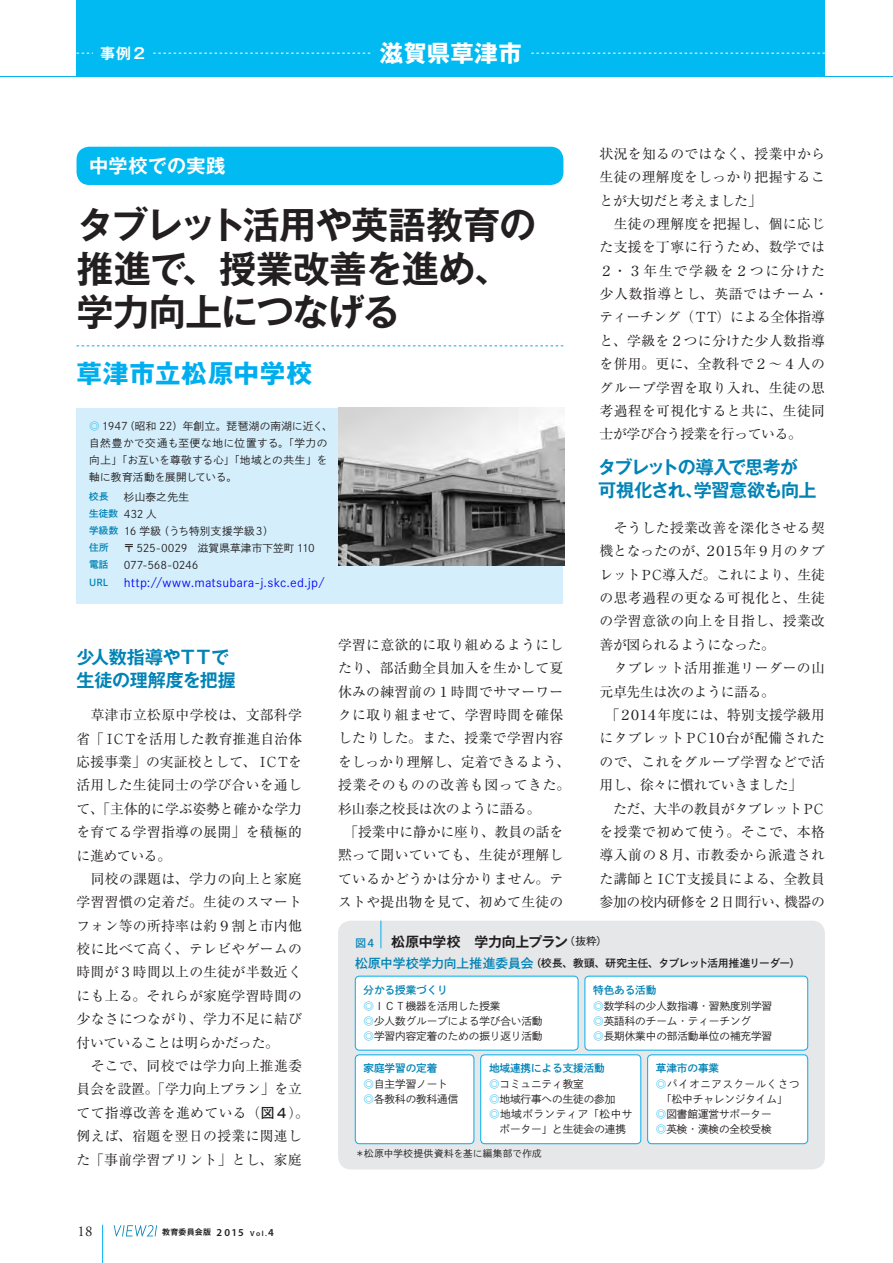
<style>
.page{position:relative;width:893px;height:1263px;background:#fff}
.page>*{position:absolute;margin:0;border:0;box-sizing:border-box;transform-origin:0 0}
.t1{font:700 37.2px/43.5px "Gothic MB101 Pro De";letter-spacing:-.03em;color:#231f20}
.t2{font:700 25.5px "Gothic MB101 Pro";letter-spacing:.03em;color:#00aeef}
.t3{font:700 23.4px "Gothic MB101 Pro";letter-spacing:.015em;color:#fff}
.t4{font:700 19.2px "Gothic MB101 Pro De";letter-spacing:.01em;color:#fff}
.t5{font:700 18px/23.4px "Gothic MB101 Pro De";letter-spacing:-.035em;color:#0083b6}
.t6{font:700 14.85px "Gothic MB101 Pro De";color:#fff}
.t7{font:14.85px "Adobe Garamond Pro";color:#231f20}
.t8{font:13.8px/23.4px "Ryumin Pro";letter-spacing:.025em;color:#231f20}
.t9{font:700 13.8px "Gothic MB101 Pro De";letter-spacing:-.01em;color:#231f20}
.t10{font:11.7px "Shuei Go Kin Std L";letter-spacing:.015em;color:#00f}
.t11{font:10.65px/14.9px "Shuei Go Kin Std L";letter-spacing:-.01em;color:#231f20}
.t12{font:10.65px/17px "Shuei Go Kin Std L";letter-spacing:.025em;color:#231f20}
.t13{font:10.65px "Shuei Go Kin Std B";letter-spacing:-.02em;color:#231f20}
.t14{font:10.65px/17px "Shuei Go Kin Std L";letter-spacing:.03em;color:#231f20}
.t15{font:10.65px/15.9px "Shuei Go Kin Std B";letter-spacing:-.01em;color:#0083b6}
.t16{font:10.65px/15.9px "Shuei Go Kin Std L";letter-spacing:.075em;color:#231f20}
.t17{font:10.65px "Shuei Go Kin Std L";letter-spacing:.045em;color:#231f20}
.t18{font:9.6px "Shuei Go Kin Std L";letter-spacing:.03em;color:#231f20}
.t19{font:9.6px "Shuei Go Kin Std B";letter-spacing:.01em;color:#0083b6}
.t20{font:700 7.95px "Gothic MB101 Pro De";letter-spacing:.025em;color:#231f20}
.s1{color:#00aeef}
.s2{font-family:"Shuei Go Kin Std B";font-size:9.6px;color:#0083b6}
.s3{font-family:"Futo Go B101 Pro";font-weight:700}
.s4{font-family:"Shuei Go Kin Std B";font-weight:400;font-size:10.65px;color:#0083b6}
.s5{font-family:"Gothic MB101 Pro";font-weight:400;font-size:10.65px}
.s6{font-size:12.75px;color:#0083b6}
.s7{font-family:"Shuei Go Kin Std B";color:#0083b6}
.s8{font-family:"Shuei Go Kin Std L";color:#00aeef}
.s9{font-family:"Shuei Go Kin Std L";color:#231f20}
.s10{font-family:"Myriad Pro";font-weight:600;font-size:10.65px}
.s11{font-family:"Myriad Pro";font-weight:600;font-size:7.5px}
</style>
<div class="page">
<hr style="left:0;top:76px;width:893px;height:1px;background:#00aeef">
<div style="left:77px;top:0;width:748px;height:77px;background:#00baf1"></div>
<svg style="left:77px;top:53px;width:748px;height:1px"></svg>
<div style="left:77px;top:147px;width:486px;height:38px;background:#00baf1;border-radius:13px"></div>
<div style="left:338px;top:921px;width:487px;height:248px;background:#e6e7e9;border-radius:13px"></div>
<svg style="left:114px;top:1225px;width:43px;height:11px"></svg>
<hr style="left:102px;top:1225px;width:1px;height:38px;background:#00aeef">
<div style="left:77px;top:408px;width:486px;height:196px;background:#d4effb"></div>
<img style="left:339px;top:408px;width:225px;height:157px">
<svg style="left:381px;top:921px;width:1px;height:27px"></svg>
<div style="left:355px;top:976px;width:223px;height:74px;background:#fff;border-radius:4px"></div>
<div style="left:355px;top:976px;width:223px;height:74px;border:1px solid #00aeef;border-radius:4px"></div>
<div style="left:355px;top:1055px;width:119px;height:89px;background:#fff;border-radius:4px"></div>
<div style="left:355px;top:1054px;width:119px;height:90px;border:1px solid #00aeef;border-radius:4px"></div>
<div style="left:481px;top:1055px;width:160px;height:89px;background:#fff;border-radius:4px"></div>
<div style="left:480px;top:1054px;width:161px;height:90px;border:1px solid #00aeef;border-radius:4px"></div>
<div style="left:648px;top:1055px;width:160px;height:89px;background:#fff;border-radius:4px"></div>
<div style="left:647px;top:1054px;width:161px;height:90px;border:1px solid #00aeef;border-radius:4px"></div>
<div style="left:585px;top:976px;width:223px;height:74px;background:#fff;border-radius:4px"></div>
<div style="left:585px;top:976px;width:223px;height:74px;border:1px solid #00aeef;border-radius:4px"></div>
<svg style="left:77px;top:345px;width:486px;height:1px"></svg>
<div style="left:372px;top:38px;width:157px;height:30px;background:#00baf1"></div>
<div style="left:94px;top:38px;width:59px;height:30px;background:#00baf1"></div>
<p class="t6" style="left:100px;top:41px;width:48px">事例２</p>
<p class="t3" style="left:380px;top:34px;width:143px">滋賀県草津市</p>
<p class="t8" style="left:600px;top:141px;width:230px">状況を知るのではなく、授業中から生徒の理解度をしっかり把握することが大切だと考えました」<br>　生徒の理解度を把握し、個に応じた支援を丁寧に行うため、数学では<br>２・３年生で学級を２つに分けた少人数指導とし、英語ではチーム・ティーチング（ＴＴ）による全体指導と、学級を２つに分けた少人数指導を併用。更に、全教科で２〜４人のグループ学習を取り入れ、生徒の思考過程を可視化すると共に、生徒同士が学び合う授業を行っている。</p>
<p class="t4" style="left:89px;top:150px;width:137px">中学校での実践</p>
<p class="t1" style="left:77px;top:198px;width:461px">タブレット活用や英語教育の推進で、授業改善を進め、学力向上につなげる</p>
<p class="t2" style="left:77px;top:352px;width:237px">草津市立松原中学校</p>
<p class="t12" style="left:89px;top:418px;width:245px"><span class="s1">◎</span> 1947（昭和 22）年創立。琵琶湖の南湖に近く、自然豊かで交通も至便な地に位置する。「学力の向上」「お互いを尊敬する心」「地域との共生」を軸に教育活動を展開している。</p>
<p class="t19" style="left:89px;top:490px;width:21px">校長</p>
<p class="t5" style="left:598px;top:453px;width:220px">タブレットの導入で思考が可視化され、学習意欲も向上</p>
<p class="t14" style="left:89px;top:488px;width:186px;text-indent:34px">杉山泰之先生<br><span class="s2">生徒数</span> 432 人<br><span class="s2">学級数</span> 16 学級（うち特別支援学級３）</p>
<p class="t19" style="left:89px;top:541px;width:21px">住所</p>
<p class="t11" style="left:124px;top:540px;width:192px">〒 525-0029　滋賀県草津市下笠町 110</p>
<p class="t19" style="left:89px;top:558px;width:21px">電話</p>
<p class="t11" style="left:124px;top:557px;width:76px">077-568-0246</p>
<p class="t19" style="left:89px;top:575px;width:20px">URL</p>
<p class="t10" style="left:124px;top:574px;width:203px">http://www.matsubara-j.skc.ed.jp/</p>
<p class="t8" style="left:600px;top:515px;width:227px">　そうした授業改善を深化させる契機となったのが、２０１５年９月のタブレットＰＣ導入だ。これにより、生徒の思考過程の更なる可視化と、生徒の学習意欲の向上を目指し、授業改善が図られるようになった。<br>　タブレット活用推進リーダーの山元卓先生は次のように語る。<br>　「２０１４年度には、特別支援学級用にタブレットＰＣ１０台が配備されたので、これをグループ学習などで活用し、徐々に慣れていきました」<br>　ただ、大半の教員がタブレットＰＣを授業で初めて使う。そこで、本格導入前の８月、市教委から派遣された講師とＩＣＴ支援員による、全教員参加の校内研修を２日間行い、機器の</p>
<p class="t8" style="left:338px;top:632px;width:234px">学習に意欲的に取り組めるようにしたり、部活動全員加入を生かして夏休みの練習前の１時間でサマーワークに取り組ませて、学習時間を確保したりした。また、授業で学習内容をしっかり理解し、定着できるよう、授業そのものの改善も図ってきた。杉山泰之校長は次のように語る。<br>　「授業中に静かに座り、教員の話を黙って聞いていても、生徒が理解しているかどうかは分かりません。テストや提出物を見て、初めて生徒の</p>
<p class="t5" style="left:76px;top:643px;width:161px">少人数指導やＴＴで生徒の理解度を把握</p>
<p class="t8" style="left:77px;top:702px;width:234px">　草津市立松原中学校は、文部科学省「ＩＣＴを活用した教育推進自治体応援事業」の実証校として、ＩＣＴを活用した生徒同士の学び合いを通して、「主体的に学ぶ姿勢と確かな学力を育てる学習指導の展開」を積極的に進めている。<br>　同校の課題は、学力の向上と家庭学習習慣の定着だ。生徒のスマートフォン等の所持率は約９割と市内他校に比べて高く、テレビやゲームの時間が３時間以上の生徒が半数近くにも上る。それらが家庭学習時間の少なさにつながり、学力不足に結び付いていることは明らかだった。<br>　そこで、同校では学力向上推進委員会を設置。「学力向上プラン」を立てて指導改善を進めている（<span class="s3">図４</span>）。例えば、宿題を翌日の授業に関連した「事前学習プリント」とし、家庭</p>
<p class="t9" style="left:355px;top:930px;width:253px"><span class="s4">図４</span> 松原中学校　学力向上プラン<span class="s5">（抜粋）</span></p>
<p class="t13" style="left:355px;top:956px;width:446px"><span class="s6">松原中学校学力向上推進委員会</span>（校長、教頭、研究主任、タブレット活用推進リーダー）</p>
<p class="t11" style="left:364px;top:982px;width:149px;line-height:15.9px"><span class="s7">分かる授業づくり<br></span><span class="s1">◎</span>ＩＣＴ機器を活用した授業　</p>
<p class="t11" style="left:364px;top:1013px;width:191px"><span class="s1">◎</span>少人数グループによる学び合い活動　<span class="s1">◎</span>学習内容定着のための振り返り活動</p>
<p class="t11" style="left:364px;top:1060px;width:96px;line-height:15.9px"><span class="s7">家庭学習の定着<br></span><span class="s1">◎</span>自主学習ノート　</p>
<p class="t11" style="left:364px;top:1092px;width:96px"><span class="s1">◎</span>各教科の教科通信</p>
<p class="t11" style="left:593px;top:982px;width:191px;line-height:15.9px"><span class="s7">特色ある活動<br></span><span class="s1">◎</span>数学科の少人数指導・習熟度別学習　</p>
<p class="t11" style="left:593px;top:1013px;width:181px"><span class="s1">◎</span>英語科のチーム・ティーチング　<span class="s1">◎</span>長期休業中の部活動単位の補充学習</p>
<p class="t15" style="left:489px;top:1060px;width:117px">地域連携による支援活動<span class="s8">◎</span><span class="s9">コミュニティ教室　</span></p>
<p class="t11" style="left:489px;top:1092px;width:138px"><span class="s1">◎</span>地域行事への生徒の参加　</p>
<p class="t17" style="left:489px;top:1107px;width:145px"><span class="s1">◎</span>地域ボランティア「松中サ</p>
<p class="t11" style="left:500px;top:1121px;width:128px">ポーター」と生徒会の連携</p>
<p class="t16" style="left:656px;top:1060px;width:145px"><span class="s7">草津市の事業<br></span><span class="s1">◎</span>パイオニアスクールくさつ</p>
<p class="t11" style="left:656px;top:1092px;width:133px;text-indent:5px">「松中チャレンジタイム」<span class="s1">◎</span>図書館運営サポーター<br><span class="s1">◎</span>英検・漢検の全校受検</p>
<p class="t18" style="left:355px;top:1146px;width:188px">＊松原中学校提供資料を基に編集部で作成</p>
<p class="t7" style="left:78px;top:1222px;width:16px">18</p>
<p class="t20" style="left:162px;top:1226px;width:113px">教育委員会版 <span class="s10">2015</span> <span class="s11">Vol.</span><span class="s10">4</span></p>
</div>
